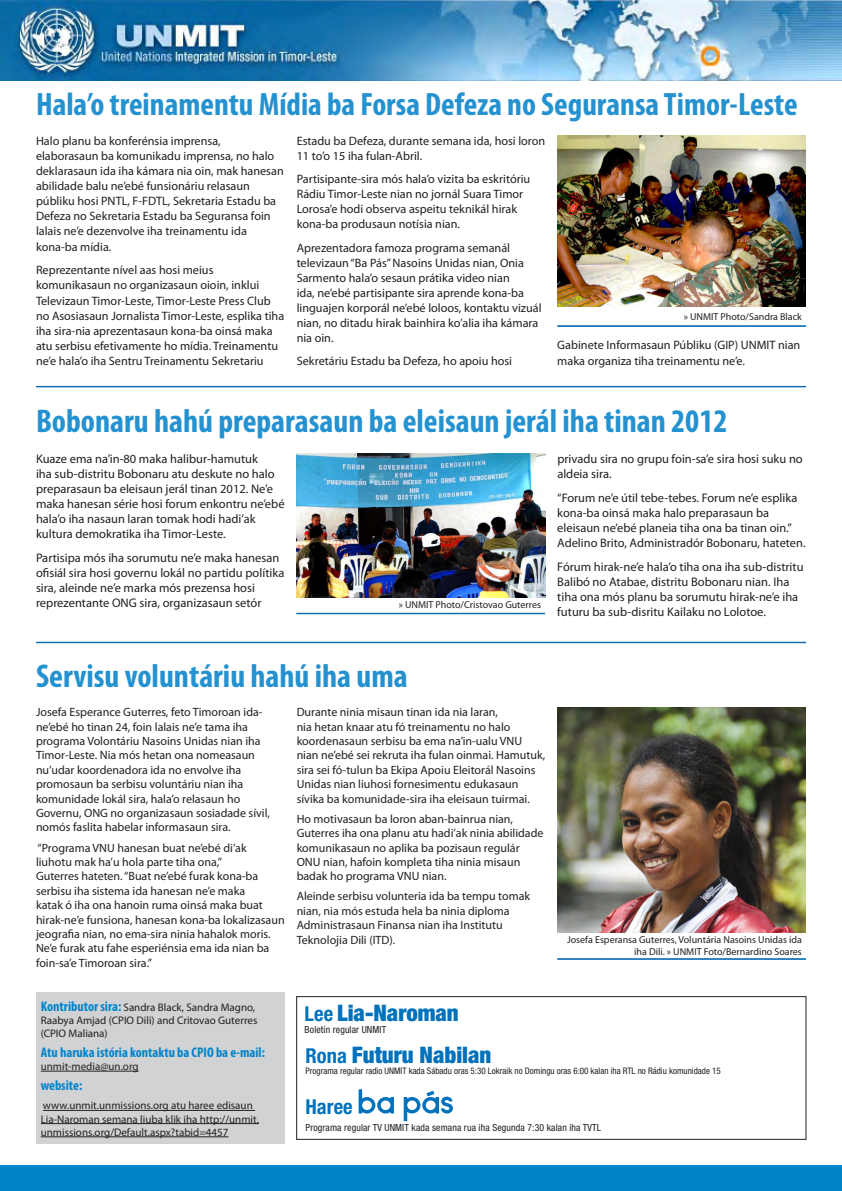
<style>
.page{position:relative;width:842px;height:1191px;background:#fff}
.page>*{position:absolute;margin:0;border:0;box-sizing:border-box;transform-origin:0 0}
.t1{font:700 condensed 33px "Myriad Pro";color:#2491d0}
.t2{font:700 condensed 32.4px "Myriad Pro";color:#2491d0}
.t3{font:900 condensed 22.8px "Helvetica Neue LT Std";color:#0072bc}
.t4{font:700 condensed 20.5px "Helvetica Neue LT Std";color:#0072bc}
.t5{font:700 condensed 14px "Myriad Pro";color:#0084ca}
.t6{font:12.5px/15.1px "Myriad Pro";color:#231f20}
.t7{font:12.4px/15.1px "Myriad Pro";color:#231f20}
.t8{font:12.2px/15.1px "Myriad Pro";color:#231f20}
.t9{font:12px/14.4px "Myriad Pro";color:#231f20}
.t10{font:11px/13.2px "Myriad Pro";color:#231f20}
.t11{font:10px/12px "Myriad Pro";color:#231f20;text-align:right}
.t12{font:condensed 9.8px "Helvetica Neue LT Std";letter-spacing:.01em;color:#231f20}
.t13{font:condensed 9px "Helvetica Neue LT Std";color:#231f20}
.s1{font-weight:700;font-stretch:condensed;font-size:14px;color:#0084ca}
.s2{font-weight:700;font-size:20.5px}
</style>
<div class="page">
<div style="left:0;top:1165px;width:842px;height:26px;background:#0084ca"></div>
<img style="left:0;top:0;width:842px;height:80px">
<hr style="left:36px;top:386px;width:770px;height:1px;background:#0166b3">
<hr style="left:36px;top:387px;width:770px;height:1px;background:#0166b3">
<hr style="left:36px;top:642px;width:770px;height:1px;background:#0166b3">
<hr style="left:296px;top:613px;width:249px;height:1px;background:#0166b3">
<img style="left:297px;top:453px;width:249px;height:144px">
<hr style="left:557px;top:958px;width:249px;height:1px;background:#0166b3">
<hr style="left:557px;top:959px;width:249px;height:1px;background:#0166b3">
<img style="left:557px;top:707px;width:249px;height:225px">
<img style="left:557px;top:135px;width:249px;height:171px">
<hr style="left:557px;top:326px;width:249px;height:1px;background:#0166b3">
<div style="left:296px;top:996px;width:510px;height:143px;border:1px solid #231f20"></div>
<svg style="left:359px;top:1089px;width:35px;height:24px"></svg>
<svg style="left:404px;top:1090px;width:49px;height:31px"></svg>
<div style="left:36px;top:992px;width:249px;height:151px;background:#d1d2d4"></div>
<hr style="left:41px;top:1070px;width:98px;height:1px;background:#231f20">
<hr style="left:43px;top:1110px;width:212px;height:1px;background:#231f20">
<hr style="left:41px;top:1123px;width:218px;height:1px;background:#231f20">
<hr style="left:41px;top:1136px;width:187px;height:1px;background:#231f20">
<h2 class="t2" style="left:36px;top:84px;width:763px">Hala’o treinamentu Mídia ba Forsa Defeza no Seguransa Timor-Leste</h2>
<p class="t8" style="left:36px;top:133px;width:249px">Halo planu ba konferénsia imprensa, elaborasaun ba komunikadu imprensa, no halo deklarasaun ida iha kámara nia oin, mak hanesan abilidade balu ne’ebé funsionáriu relasaun públiku hosi PNTL, F-FDTL, Sekretaria Estadu ba Defeza no Sekretaria Estadu ba Seguransa foin lalais ne’e dezenvolve iha treinamentu ida kona-ba mídia.</p>
<p class="t8" style="left:36px;top:263px;width:250px">Reprezentante nível aas hosi meius komunikasaun no organizasaun oioin, inklui Televizaun Timor-Leste, Timor-Leste Press Club no Asosiasaun Jornalista Timor-Leste, esplika tiha iha sira-nia aprezentasaun kona-ba oinsá maka atu serbisu efetivamente ho mídia. Treinamentu ne’e hala’o iha Sentru Treinamentu Sekretariu</p>
<p class="t8" style="left:297px;top:133px;width:250px">Estadu ba Defeza, durante semana ida, hosi loron<br>11 to’o 15 iha fulan-Abril.</p>
<p class="t8" style="left:297px;top:172px;width:235px">Partisipante-sira mós hala’o vizita ba eskritóriu Rádiu Timor-Leste nian no jornál Suara Timor Lorosa’e hodi observa aspeitu teknikál hirak kona-ba produsaun notísia nian.</p>
<p class="t8" style="left:297px;top:240px;width:246px">Aprezentadora famoza programa semanál televizaun “Ba Pás” Nasoins Unidas nian, Onia Sarmento hala’o sesaun prátika video nian<br>ida, ne’ebé partisipante sira aprende kona-ba linguajen korporál ne’ebé loloos, kontaktu vizuál nian, no ditadu hirak bainhira ko’alia iha kámara nia oin.</p>
<p class="t8" style="left:297px;top:354px;width:217px">Sekretáriu Estadu ba Defeza, ho apoiu hosi</p>
<p class="t11" style="left:684px;top:311px;width:120px">» UNMIT Photo/Sandra Black</p>
<p class="t8" style="left:557px;top:338px;width:245px;line-height:15.7px">Gabinete Informasaun Públiku (GIP) UNMIT nian maka organiza tiha treinamentu ne’e.</p>
<h1 class="t1" style="left:36px;top:400px;width:693px">Bobonaru hahú preparasaun ba eleisaun jerál iha tinan 2012</h1>
<p class="t6" style="left:36px;top:451px;width:250px">Kuaze ema na’in-80 maka halibur-hamutuk<br>iha sub-distritu Bobonaru atu deskute no halo preparasaun ba eleisaun jerál tinan 2012. Ne’e maka hanesan série hosi forum enkontru ne’ebé hala’o iha nasaun laran tomak hodi hadi’ak kultura demokratika iha Timor-Leste.</p>
<p class="t6" style="left:36px;top:550px;width:250px">Partisipa mós iha sorumutu ne’e maka hanesan ofisiál sira hosi governu lokál no partidu polítika sira, aleinde ne’e marka mós prezensa hosi reprezentante ONG sira, organizasaun setór</p>
<p class="t6" style="left:557px;top:451px;width:247px">privadu sira no grupu foin-sa’e sira hosi suku no aldeia sira.</p>
<p class="t7" style="left:557px;top:490px;width:250px">“Forum ne’e útil tebe-tebes. Forum ne’e esplika kona-ba oinsá maka halo preparasaun ba eleisaun ne’ebé planeia tiha ona ba tinan oin.” Adelino Brito, Administradór Bobonaru, hateten.</p>
<p class="t6" style="left:557px;top:559px;width:248px">Fórum hirak-ne’e hala’o tiha ona iha sub-distritu Balibó no Atabae, distritu Bobonaru nian. Iha tiha ona mós planu ba sorumutu hirak-ne’e iha futuru ba sub-disritu Kailaku no Lolotoe.</p>
<p class="t11" style="left:399px;top:599px;width:144px">» UNMIT Photo/Cristovao Guterres</p>
<h1 class="t1" style="left:36px;top:655px;width:373px">Servisu voluntáriu hahú iha uma</h1>
<p class="t9" style="left:36px;top:705px;width:235px">Josefa Esperance Guterres, feto Timoroan ida&shy;ne’ebé ho tinan 24, foin lalais ne’e tama iha programa Volontáriu Nasoins Unidas nian iha Timor-Leste. Nia mós hetan ona nomeasaun nu’udar koordenadora ida no envolve iha promosaun ba serbisu voluntáriu nian iha komunidade lokál sira, hala’o relasaun ho Governu, ONG no organizasaun sosiadade sívil, nomós faslita habelar informasaun sira.</p>
<p class="t9" style="left:36px;top:840px;width:250px">“Programa VNU hanesan buat ne’ebé di’ak<br>liuhotu mak ha’u hola parte tiha ona,”<br>Guterres hateten. “Buat ne’ebé furak kona-ba serbisu iha sistema ida hanesan ne’e maka<br>katak ó iha ona hanoin ruma oinsá maka buat hirak-ne’e funsiona, hanesan kona-ba lokalizasaun jeografia nian, no ema-sira ninia hahalok moris.<br>Ne’e furak atu fahe esperiénsia ema ida nian ba foin-sa’e Timoroan sira.”</p>
<p class="t9" style="left:297px;top:705px;width:250px">Durante ninia misaun tinan ida nia laran,<br>nia hetan knaar atu fó treinamentu no halo koordenasaun serbisu ba ema na’in-ualu VNU nian ne’ebé sei rekruta iha fulan oinmai. Hamutuk, sira sei fó-tulun ba Ekipa Apoiu Eleitorál Nasoins Unidas nian liuhosi fornesimentu edukasaun sívika ba komunidade-sira iha eleisaun tuirmai.</p>
<p class="t9" style="left:297px;top:811px;width:248px">Ho motivasaun ba loron aban-bainrua nian, Guterres iha ona planu atu hadi’ak ninia abilidade komunikasaun no aplika ba pozisaun regulár ONU nian, hafoin kompleta tiha ninia misaun badak ho programa VNU nian.</p>
<p class="t9" style="left:297px;top:889px;width:235px">Aleinde serbisu volunteria ida ba tempu tomak nian, nia mós estuda hela ba ninia diploma Administrasaun Finansa nian iha Institutu Teknolojia Dili (ITD).</p>
<p class="t11" style="left:567px;top:933px;width:236px">Josefa Esperansa Guterres, Voluntária Nasoins Unidas ida iha Dili. » UNMIT Foto/Bernardino Soares</p>
<p class="t10" style="left:41px;top:1000px;width:218px"><span class="s1">Kontributor sira:</span> Sandra Black, Sandra Magno,<br>Raabya Amjad (CPIO Dili) and Critovao Guterres (CPIO Maliana)</p>
<p class="t5" style="left:41px;top:1043px;width:226px">Atu haruka istória kontaktu ba CPIO ba e-mail:</p>
<p class="t10" style="left:41px;top:1060px;width:99px">unmit-media@un.org</p>
<p class="t5" style="left:41px;top:1076px;width:43px">website:</p>
<p class="t10" style="left:41px;top:1099px;width:220px">www.unmit.unmissions.org atu haree edisaun<br>Lia-Naroman semana liuba klik iha http://unmit. unmissions.org/Default.aspx?tabid=4457</p>
<h3 class="t3" style="left:305px;top:999px;width:156px"><span class="s2">Lee</span> Lia-Naroman</h3>
<p class="t12" style="left:305px;top:1023px;width:83px">Boletín regular UNMIT</p>
<h3 class="t3" style="left:306px;top:1041px;width:187px"><span class="s2">Rona</span> Futuru Nabilan</h3>
<p class="t13" style="left:306px;top:1065px;width:417px">Programa regular radio UNMIT kada Sábadu oras 5:30 Lokraik no Domingu oras 6:00 kalan iha RTL no Rádiu komunidade 15</p>
<h3 class="t4" style="left:306px;top:1094px;width:49px">Haree</h3>
<p class="t12" style="left:306px;top:1122px;width:297px">Programa regular TV UNMIT kada semana rua iha Segunda 7:30 kalan iha TVTL</p>
</div>
